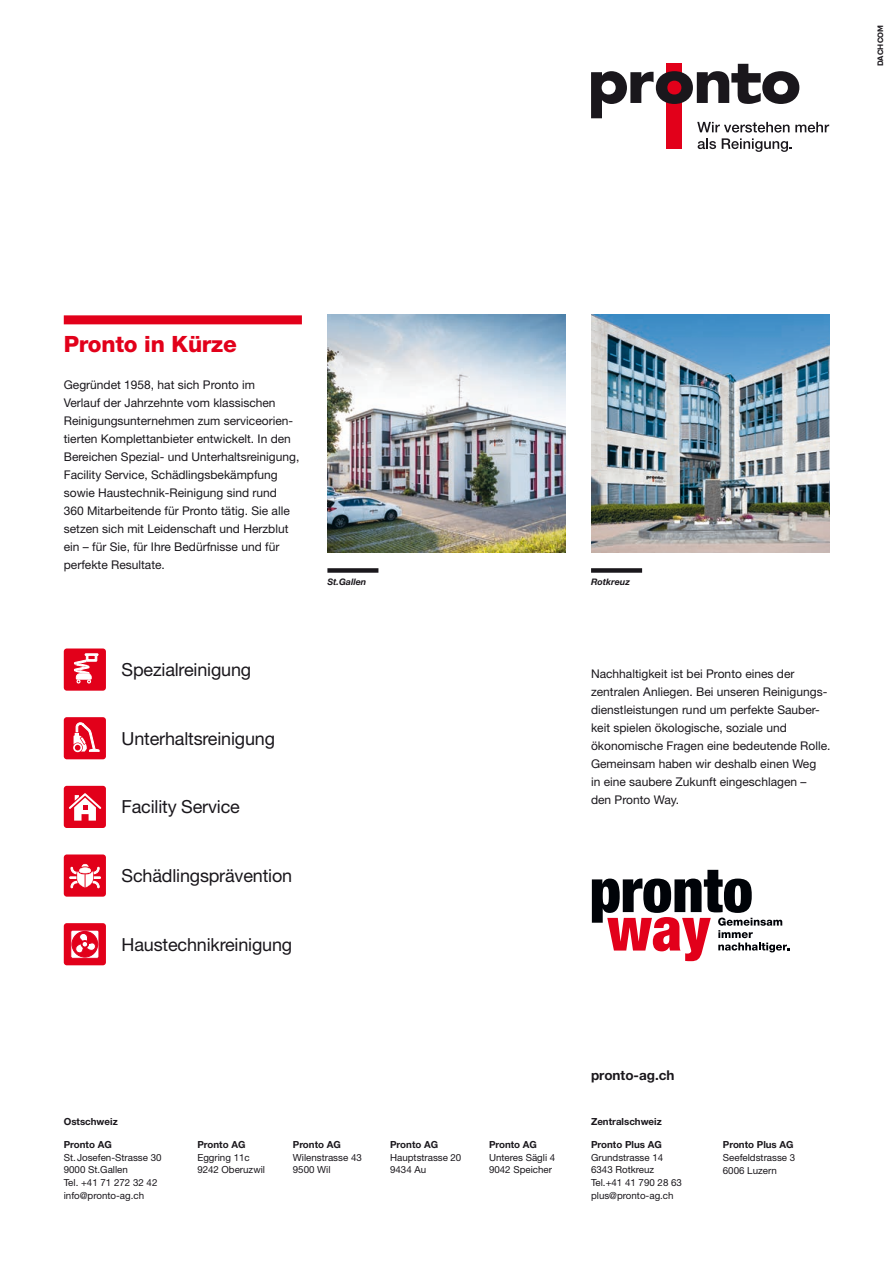
<style>
.page{position:relative;width:893px;height:1263px;background:#fff}
.page>*{position:absolute;margin:0;border:0;box-sizing:border-box;transform-origin:0 0}
.t1{font:800 22.5px "Helvetica Neue LT Pro";letter-spacing:-.01em;color:#e2001a}
.t2{font:18px "Helvetica Neue LT Pro";letter-spacing:-.01em;color:#1a171c}
.t3{font:700 13.5px "Helvetica Neue LT Pro";color:#1a171c}
.t4{font:12px/18px "Helvetica Neue LT Pro";color:#1a171c}
.t5{font:9.75px/12.8px "Helvetica Neue LT Pro";color:#1a171c}
.t6{font:700 9.75px "Helvetica Neue LT Pro";color:#1a171c}
.t7{font:italic 700 9px "Helvetica Neue LT Pro";color:#1a171c}
.t8{font:700 7.5px "Alliance No 2";letter-spacing:.02em;color:#1a171c}
</style>
<div class="page">
<svg style="left:591px;top:64px;width:238px;height:88px"></svg>
<div style="left:64px;top:315px;width:238px;height:9px;background:#e2001a"></div>
<img style="left:591px;top:315px;width:238px;height:238px">
<div style="left:327px;top:568px;width:51px;height:5px;background:#1a171c"></div>
<div style="left:591px;top:568px;width:51px;height:5px;background:#1a171c"></div>
<img style="left:327px;top:315px;width:239px;height:238px">
<div style="left:64px;top:648px;width:42px;height:43px;background:#e2001a;border-radius:3px"></div>
<svg style="left:74px;top:653px;width:24px;height:31px"></svg>
<div style="left:64px;top:786px;width:42px;height:42px;background:#e2001a;border-radius:3px"></div>
<svg style="left:69px;top:793px;width:32px;height:28px"></svg>
<div style="left:64px;top:717px;width:42px;height:42px;background:#e2001a;border-radius:3px"></div>
<svg style="left:73px;top:722px;width:27px;height:31px"></svg>
<div style="left:64px;top:854px;width:42px;height:43px;background:#e2001a;border-radius:3px"></div>
<svg style="left:69px;top:864px;width:32px;height:24px"></svg>
<div style="left:64px;top:923px;width:42px;height:42px;background:#e2001a;border-radius:3px"></div>
<svg style="left:70px;top:930px;width:29px;height:29px"></svg>
<svg style="left:592px;top:870px;width:197px;height:91px"></svg>
<p class="t8" style="left:875px;top:66px;width:43px;rotate:-90deg">DACHCOM</p>
<h1 class="t1" style="left:64px;top:331px;width:175px">Pronto in Kürze</h1>
<p class="t4" style="left:64px;top:375px;width:237px">Gegründet 1958, hat sich Pronto im<br>Verlauf der Jahrzehnte vom klassischen Reinigungsunternehmen zum serviceorien&shy;tierten Komplettanbieter entwickelt. In den Bereichen Spezial- und Unterhaltsreinigung, Facility Service, Schädlingsbekämpfung sowie Haustechnik-Reinigung sind rund 360 Mitarbeitende für Pronto tätig. Sie alle setzen sich mit Leidenschaft und Herzblut ein – für Sie, für Ihre Bedürfnisse und für perfekte Resultate.</p>
<p class="t7" style="left:327px;top:577px;width:40px">St.Gallen</p>
<p class="t7" style="left:591px;top:577px;width:40px">Rotkreuz</p>
<h2 class="t2" style="left:122px;top:658px;width:131px">Spezialreinigung</h2>
<h2 class="t2" style="left:122px;top:727px;width:155px">Unterhaltsreinigung</h2>
<h2 class="t2" style="left:122px;top:796px;width:120px">Facility Service</h2>
<h2 class="t2" style="left:122px;top:864px;width:172px">Schädlingsprävention</h2>
<h2 class="t2" style="left:122px;top:933px;width:172px">Haustechnikreinigung</h2>
<p class="t4" style="left:591px;top:665px;width:241px">Nachhaltigkeit ist bei Pronto eines der zentralen Anliegen. Bei unseren Reinigungs&shy;dienstleistungen rund um perfekte Sauber&shy;keit spielen ökologische, soziale und ökonomische Fragen eine bedeutende Rolle.<br>Gemeinsam haben wir deshalb einen Weg<br>in eine saubere Zukunft eingeschlagen –<br>den Pronto Way.</p>
<p class="t6" style="left:64px;top:1115px;width:55px">Ostschweiz</p>
<p class="t3" style="left:591px;top:1066px;width:85px">pronto-ag.ch</p>
<p class="t6" style="left:591px;top:1115px;width:72px">Zentralschweiz</p>
<p class="t6" style="left:64px;top:1138px;width:50px">Pronto AG</p>
<p class="t5" style="left:64px;top:1150px;width:99px">St.Josefen-Strasse 30<br>9000 St.Gallen<br>Tel. +41 71 272 32 42 info@pronto-ag.ch</p>
<p class="t6" style="left:197px;top:1138px;width:50px">Pronto AG</p>
<p class="t5" style="left:197px;top:1150px;width:69px">Eggring 11c<br>9242 Oberuzwil</p>
<p class="t6" style="left:293px;top:1138px;width:50px">Pronto AG</p>
<p class="t5" style="left:293px;top:1150px;width:70px">Wilenstrasse 43<br>9500 Wil</p>
<p class="t6" style="left:390px;top:1138px;width:50px">Pronto AG</p>
<p class="t5" style="left:390px;top:1150px;width:73px">Hauptstrasse 20<br>9434 Au</p>
<p class="t6" style="left:489px;top:1138px;width:50px">Pronto AG</p>
<p class="t5" style="left:489px;top:1150px;width:68px">Unteres Sägli 4<br>9042 Speicher</p>
<p class="t6" style="left:591px;top:1138px;width:72px">Pronto Plus AG</p>
<p class="t5" style="left:591px;top:1151px;width:92px">Grundstrasse 14<br>6343 Rotkreuz<br>Tel.+41 41 790 28 63 plus@pronto-ag.ch</p>
<p class="t6" style="left:723px;top:1138px;width:72px">Pronto Plus AG</p>
<p class="t5" style="left:723px;top:1151px;width:74px">Seefeldstrasse 3<br>6006 Luzern</p>
</div>
